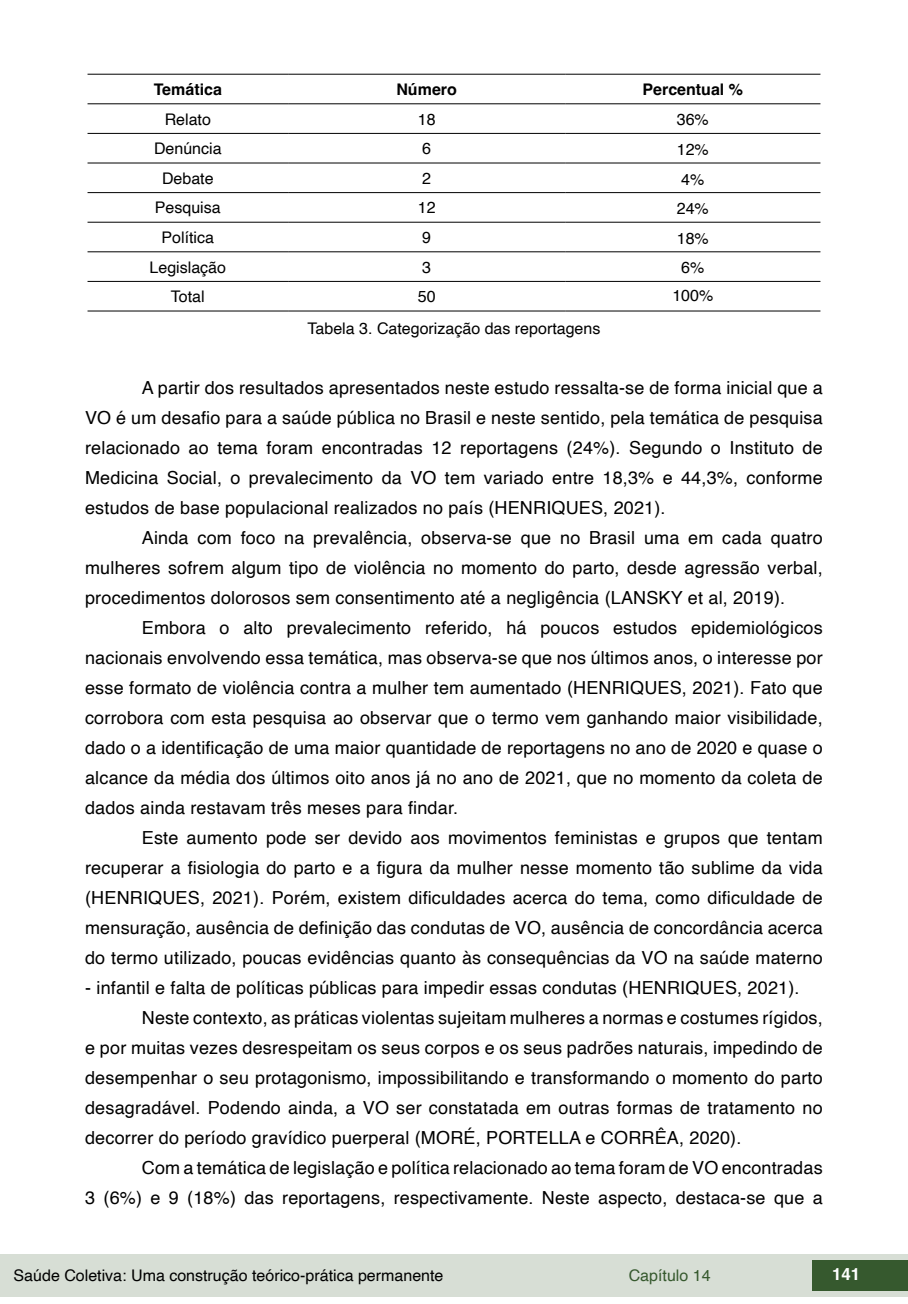
<style>
.page{position:relative;width:908px;height:1304px;background:#fff}
.page>*{position:absolute;margin:0;border:0;box-sizing:border-box;transform-origin:0 0}
.t1{font:18px/30px "Helvetica";letter-spacing:.01em;color:#000;text-align:justify}
.t2{font:700 16.8px "Helvetica";color:#fff}
.t3{font:16px "Helvetica";color:#000}
.t4{font:700 16px "Helvetica";color:#000}
.t5{font:16px "Helvetica";color:#36592e}
</style>
<div class="page">
<div style="left:0;top:1254px;width:906px;height:43px;background:#d7ded5"></div>
<div style="left:812px;top:1261px;width:95px;height:30px;background:#36592e"></div>
<hr style="left:87px;top:74px;width:201px;height:1px;background:#000">
<hr style="left:288px;top:74px;width:277px;height:1px;background:#000">
<hr style="left:565px;top:74px;width:255px;height:1px;background:#000">
<hr style="left:87px;top:103px;width:201px;height:1px;background:#000">
<hr style="left:288px;top:103px;width:277px;height:1px;background:#000">
<hr style="left:565px;top:103px;width:255px;height:1px;background:#000">
<hr style="left:87px;top:133px;width:201px;height:1px;background:#000">
<hr style="left:288px;top:133px;width:277px;height:1px;background:#000">
<hr style="left:565px;top:133px;width:255px;height:1px;background:#000">
<hr style="left:87px;top:163px;width:201px;height:1px;background:#000">
<hr style="left:288px;top:163px;width:277px;height:1px;background:#000">
<hr style="left:565px;top:163px;width:255px;height:1px;background:#000">
<hr style="left:87px;top:192px;width:201px;height:1px;background:#000">
<hr style="left:288px;top:192px;width:277px;height:1px;background:#000">
<hr style="left:565px;top:192px;width:255px;height:1px;background:#000">
<hr style="left:87px;top:222px;width:201px;height:1px;background:#000">
<hr style="left:288px;top:222px;width:277px;height:1px;background:#000">
<hr style="left:565px;top:222px;width:255px;height:1px;background:#000">
<hr style="left:87px;top:251px;width:201px;height:1px;background:#000">
<hr style="left:288px;top:251px;width:277px;height:1px;background:#000">
<hr style="left:565px;top:251px;width:255px;height:1px;background:#000">
<hr style="left:87px;top:281px;width:201px;height:1px;background:#000">
<hr style="left:288px;top:281px;width:277px;height:1px;background:#000">
<hr style="left:565px;top:281px;width:255px;height:1px;background:#000">
<hr style="left:87px;top:311px;width:201px;height:1px;background:#000">
<hr style="left:288px;top:311px;width:277px;height:1px;background:#000">
<hr style="left:565px;top:311px;width:255px;height:1px;background:#000">
<p class="t4" style="left:154px;top:80px;width:70px">Temática</p>
<p class="t4" style="left:396px;top:80px;width:62px">Número</p>
<p class="t4" style="left:642px;top:80px;width:102px">Percentual %</p>
<p class="t3" style="left:165px;top:107px;width:48px">Relato</p>
<p class="t3" style="left:417px;top:107px;width:19px">18</p>
<p class="t3" style="left:676px;top:107px;width:34px">36%</p>
<p class="t3" style="left:154px;top:136px;width:69px">Denúncia</p>
<p class="t3" style="left:422px;top:136px;width:10px">6</p>
<p class="t3" style="left:676px;top:137px;width:34px">12%</p>
<p class="t3" style="left:162px;top:166px;width:53px">Debate</p>
<p class="t3" style="left:422px;top:166px;width:10px">2</p>
<p class="t3" style="left:681px;top:167px;width:25px">4%</p>
<p class="t3" style="left:155px;top:195px;width:67px">Pesquisa</p>
<p class="t3" style="left:417px;top:195px;width:19px">12</p>
<p class="t3" style="left:676px;top:196px;width:34px">24%</p>
<p class="t3" style="left:161px;top:225px;width:54px">Política</p>
<p class="t3" style="left:422px;top:225px;width:10px">9</p>
<p class="t3" style="left:676px;top:226px;width:34px">18%</p>
<p class="t3" style="left:149px;top:255px;width:78px">Legislação</p>
<p class="t3" style="left:422px;top:255px;width:10px">3</p>
<p class="t3" style="left:681px;top:255px;width:25px">6%</p>
<p class="t3" style="left:171px;top:284px;width:35px">Total</p>
<p class="t3" style="left:417px;top:284px;width:19px">50</p>
<p class="t3" style="left:672px;top:283px;width:42px">100%</p>
<p class="t3" style="left:307px;top:316px;width:294px">Tabela 3. Categorização das reportagens</p>
<p class="t1" style="left:85px;top:373px;width:738px;text-indent:57px">A partir dos resultados apresentados neste estudo ressalta-se de forma inicial que a VO é um desafio para a saúde pública no Brasil e neste sentido, pela temática de pesquisa relacionado ao tema foram encontradas 12 reportagens (24%). Segundo o Instituto de Medicina Social, o prevalecimento da VO tem variado entre 18,3% e 44,3%, conforme estudos de base populacional realizados no país (HENRIQUES, 2021).</p>
<p class="t1" style="left:85px;top:523px;width:738px;text-indent:57px">Ainda com foco na prevalência, observa-se que no Brasil uma em cada quatro mulheres sofrem algum tipo de violência no momento do parto, desde agressão verbal, procedimentos dolorosos sem consentimento até a negligência (LANSKY et al, 2019).</p>
<p class="t1" style="left:85px;top:613px;width:738px;text-indent:57px">Embora o alto prevalecimento referido, há poucos estudos epidemiológicos nacionais envolvendo essa temática, mas observa-se que nos últimos anos, o interesse por esse formato de violência contra a mulher tem aumentado (HENRIQUES, 2021). Fato que corrobora com esta pesquisa ao observar que o termo vem ganhando maior visibilidade, dado o a identificação de uma maior quantidade de reportagens no ano de 2020 e quase o alcance da média dos últimos oito anos já no ano de 2021, que no momento da coleta de dados ainda restavam três meses para findar.</p>
<p class="t1" style="left:85px;top:823px;width:738px;text-indent:57px">Este aumento pode ser devido aos movimentos feministas e grupos que tentam recuperar a fisiologia do parto e a figura da mulher nesse momento tão sublime da vida (HENRIQUES, 2021). Porém, existem dificuldades acerca do tema, como dificuldade de mensuração, ausência de definição das condutas de VO, ausência de concordância acerca do termo utilizado, poucas evidências quanto às consequências da VO na saúde materno</p>
<p class="t1" style="left:85px;top:973px;width:715px">- infantil e falta de políticas públicas para impedir essas condutas (HENRIQUES, 2021).</p>
<p class="t1" style="left:142px;top:1003px;width:682px">Neste contexto, as práticas violentas sujeitam mulheres a normas e costumes rígidos,</p>
<p class="t1" style="left:85px;top:1033px;width:738px">e por muitas vezes desrespeitam os seus corpos e os seus padrões naturais, impedindo de</p>
<p class="t1" style="left:85px;top:1063px;width:738px">desempenhar o seu protagonismo, impossibilitando e transformando o momento do parto</p>
<p class="t1" style="left:85px;top:1093px;width:738px">desagradável. Podendo ainda, a VO ser constatada em outras formas de tratamento no</p>
<p class="t1" style="left:85px;top:1123px;width:657px">decorrer do período gravídico puerperal (MORÉ, PORTELLA e CORRÊA, 2020).</p>
<p class="t1" style="left:142px;top:1153px;width:682px">Com a temática de legislação e política relacionado ao tema foram de VO encontradas</p>
<p class="t1" style="left:85px;top:1183px;width:738px">3 (6%) e 9 (18%) das reportagens, respectivamente. Neste aspecto, destaca-se que a</p>
<p class="t3" style="left:14px;top:1263px;width:431px">Saúde Coletiva: Uma construção teórico-prática permanente</p>
<p class="t5" style="left:628px;top:1263px;width:83px">Capítulo 14</p>
<p class="t2" style="left:831px;top:1264px;width:30px">141</p>
</div>
